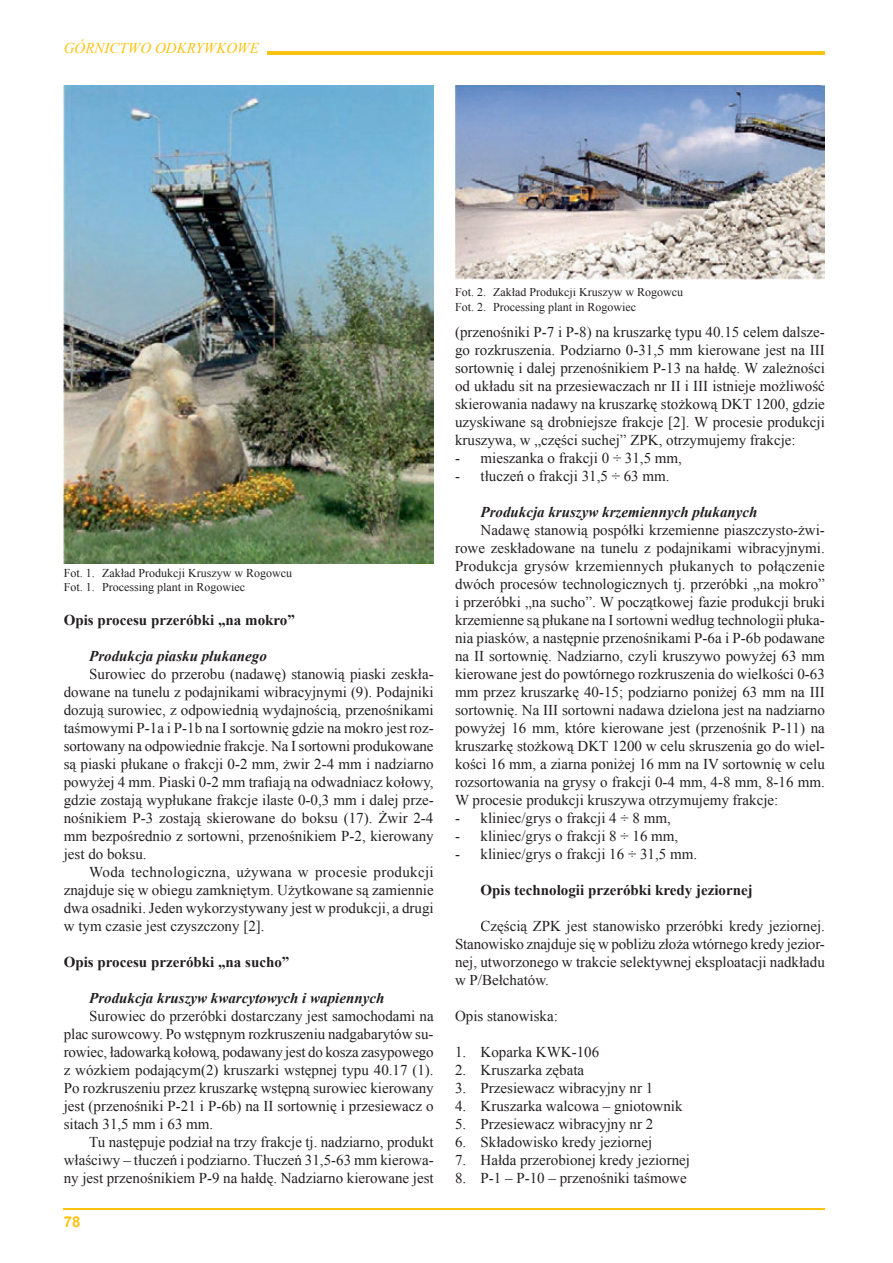
<style>
.page{position:relative;width:893px;height:1263px;background:#fff}
.page>*{position:absolute;margin:0;border:0;box-sizing:border-box;transform-origin:0 0}
.t1{font:15px/18px "Times New Roman";color:#231f20;text-align:justify}
.t2{font:italic 700 15px "Times New Roman";color:#231f20}
.t3{font:700 15px "Times New Roman";color:#231f20}
.t4{font:italic 15px "Times New Roman";color:#fec210}
.t5{font:700 15px "Arial";color:#fec210}
.t6{font:12px/14.4px "Times New Roman";color:#231f20}
</style>
<div class="page">
<hr style="left:64px;top:1208px;width:761px;height:1px;background:#fec210">
<hr style="left:267px;top:51px;width:558px;height:3px;background:#fec210">
<img style="left:64px;top:85px;width:370px;height:479px">
<img style="left:455px;top:85px;width:370px;height:195px">
<p class="t4" style="left:64px;top:37px;width:197px">GÓRNICTWO ODKRYWKOWE</p>
<p class="t6" style="left:64px;top:566px;width:230px">Fot. 1. Zakład Produkcji Kruszyw w Rogowcu<br>Fot. 1. Processing plant in Rogowiec</p>
<p class="t3" style="left:64px;top:610px;width:233px">Opis procesu przeróbki „na mokro”</p>
<p class="t2" style="left:89px;top:646px;width:179px">Produkcja piasku płukanego</p>
<p class="t1" style="left:64px;top:665px;width:371px;text-indent:26px">Surowiec do przerobu (nadawę) stanowią piaski zeskła&shy;dowane na tunelu z podajnikami wibracyjnymi (9). Podajniki dozują surowiec, z odpowiednią wydajnością, przenośnikami taśmowymi P-1a i P-1b na I sortownię gdzie na mokro jest roz&shy;sortowany na odpowiednie frakcje. Na I sortowni produkowane są piaski płukane o frakcji 0-2 mm, żwir 2-4 mm i nadziarno powyżej 4 mm. Piaski 0-2 mm trafiają na odwadniacz kołowy, gdzie zostają wypłukane frakcje ilaste 0-0,3 mm i dalej prze&shy;nośnikiem P-3 zostają skierowane do boksu (17). Żwir 2-4 mm bezpośrednio z sortowni, przenośnikiem P-2, kierowany jest do boksu.</p>
<p class="t1" style="left:64px;top:863px;width:371px;text-indent:26px">Woda technologiczna, używana w procesie produkcji znajduje się w obiegu zamkniętym. Użytkowane są zamiennie dwa osadniki. Jeden wykorzystywany jest w produkcji, a drugi w tym czasie jest czyszczony [2].</p>
<p class="t3" style="left:64px;top:952px;width:227px">Opis procesu przeróbki „na sucho”</p>
<p class="t2" style="left:89px;top:988px;width:297px">Produkcja kruszyw kwarcytowych i wapiennych</p>
<p class="t1" style="left:64px;top:1007px;width:371px;text-indent:26px">Surowiec do przeróbki dostarczany jest samochodami na plac surowcowy. Po wstępnym rozkruszeniu nadgabarytów su&shy;rowiec, ładowarką kołową, podawany jest do kosza zasypowego z wózkiem podającym(2) kruszarki wstępnej typu 40.17 (1).<br>Po rozkruszeniu przez kruszarkę wstępną surowiec kierowany jest (przenośniki P-21 i P-6b) na II sortownię i przesiewacz o sitach 31,5 mm i 63 mm.</p>
<p class="t1" style="left:64px;top:1133px;width:371px;text-indent:26px">Tu następuje podział na trzy frakcje tj. nadziarno, produkt właściwy – tłuczeń i podziarno. Tłuczeń 31,5-63 mm kierowa&shy;ny jest przenośnikiem P-9 na hałdę. Nadziarno kierowane jest</p>
<p class="t5" style="left:64px;top:1212px;width:18px">78</p>
<p class="t6" style="left:455px;top:285px;width:230px">Fot. 2. Zakład Produkcji Kruszyw w Rogowcu<br>Fot. 2. Processing plant in Rogowiec</p>
<p class="t1" style="left:455px;top:323px;width:371px">(przenośniki P-7 i P-8) na kruszarkę typu 40.15 celem dalsze&shy;go rozkruszenia. Podziarno 0-31,5 mm kierowane jest na III sortownię i dalej przenośnikiem P-13 na hałdę. W zależności od układu sit na przesiewaczach nr II i III istnieje możliwość skierowania nadawy na kruszarkę stożkową DKT 1200, gdzie uzyskiwane są drobniejsze frakcje [2]. W procesie produkcji kruszywa, w „części suchej” ZPK, otrzymujemy frakcje:</p>
<p class="t1" style="left:455px;top:449px;width:229px">- mieszanka o frakcji 0 ÷ 31,5 mm,</p>
<p class="t1" style="left:455px;top:467px;width:216px">- tłuczeń o frakcji 31,5 ÷ 63 mm.</p>
<p class="t2" style="left:480px;top:502px;width:279px">Produkcja kruszyw krzemiennych płukanych</p>
<p class="t1" style="left:455px;top:521px;width:371px;text-indent:26px">Nadawę stanowią pospółki krzemienne piaszczysto-żwi&shy;rowe zeskładowane na tunelu z podajnikami wibracyjnymi.<br>Produkcja grysów krzemiennych płukanych to połączenie dwóch procesów technologicznych tj. przeróbki „na mokro” i przeróbki „na sucho”. W początkowej fazie produkcji bruki krzemienne są płukane na I sortowni według technologii płuka&shy;nia piasków, a następnie przenośnikami P-6a i P-6b podawane na II sortownię. Nadziarno, czyli kruszywo powyżej 63 mm kierowane jest do powtórnego rozkruszenia do wielkości 0-63 mm przez kruszarkę 40-15; podziarno poniżej 63 mm na III sortownię. Na III sortowni nadawa dzielona jest na nadziarno powyżej 16 mm, które kierowane jest (przenośnik P-11) na kruszarkę stożkową DKT 1200 w celu skruszenia go do wiel&shy;kości 16 mm, a ziarna poniżej 16 mm na IV sortownię w celu rozsortowania na grysy o frakcji 0-4 mm, 4-8 mm, 8-16 mm.<br>W procesie produkcji kruszywa otrzymujemy frakcje:</p>
<p class="t1" style="left:455px;top:809px;width:217px">- kliniec/grys o frakcji 4 ÷ 8 mm,</p>
<p class="t1" style="left:455px;top:827px;width:225px">- kliniec/grys o frakcji 8 ÷ 16 mm,</p>
<p class="t1" style="left:455px;top:845px;width:244px">- kliniec/grys o frakcji 16 ÷ 31,5 mm.</p>
<p class="t3" style="left:480px;top:880px;width:274px">Opis technologii przeróbki kredy jeziornej</p>
<p class="t1" style="left:455px;top:917px;width:371px;text-indent:26px">Częścią ZPK jest stanowisko przeróbki kredy jeziornej.<br>Stanowisko znajduje się w pobliżu złoża wtórnego kredy jezior&shy;nej, utworzonego w trakcie selektywnej eksploatacji nadkładu w P/Bełchatów.</p>
<p class="t1" style="left:455px;top:1007px;width:104px">Opis stanowiska:</p>
<p class="t1" style="left:455px;top:1043px;width:146px">1. Koparka KWK-106</p>
<p class="t1" style="left:455px;top:1061px;width:131px">2. Kruszarka zębata</p>
<p class="t1" style="left:455px;top:1079px;width:200px">3. Przesiewacz wibracyjny nr 1</p>
<p class="t1" style="left:455px;top:1097px;width:229px">4. Kruszarka walcowa – gniotownik</p>
<p class="t1" style="left:455px;top:1115px;width:200px">5. Przesiewacz wibracyjny nr 2</p>
<p class="t1" style="left:455px;top:1133px;width:199px">6. Składowisko kredy jeziornej</p>
<p class="t1" style="left:455px;top:1151px;width:237px">7. Hałda przerobionej kredy jeziornej</p>
<p class="t1" style="left:455px;top:1169px;width:233px">8. P-1 – P-10 – przenośniki taśmowe</p>
</div>
